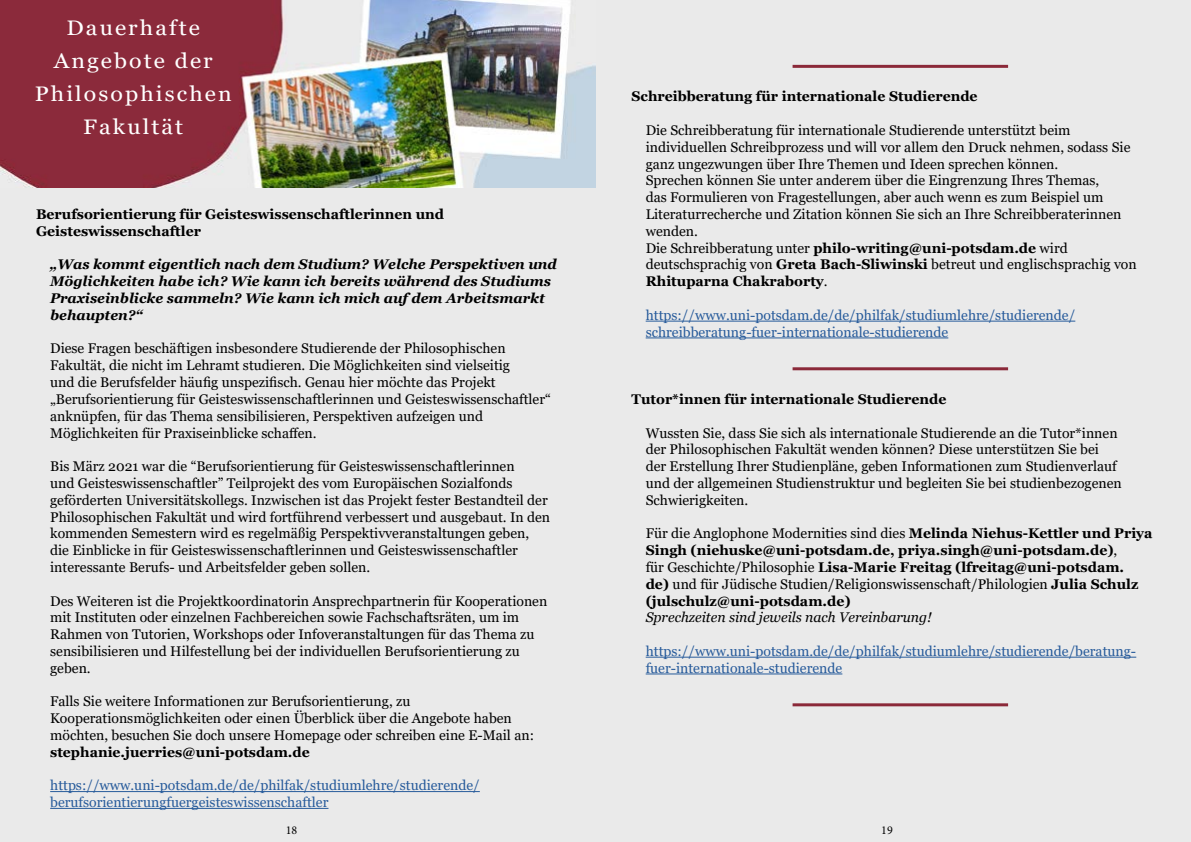
<style>
.page{position:relative;width:1191px;height:842px;background:#fff}
.page>*{position:absolute;margin:0;border:0;box-sizing:border-box;transform-origin:0 0}
.t1{font:21px/33px "Georgia";letter-spacing:.09em;color:#fff;text-align:center;scale:1.1 1}
.t2{font:14px/16.8px "Georgia";color:#000}
.t3{font:700 14px/16.8px "Georgia";color:#000}
.t4{font:14px/16.8px "Georgia";color:#275b9b}
.t5{font:italic 700 14px/16.8px "Georgia";color:#000}
.t6{font:italic 14px "Georgia";color:#000}
.t7{font:12px "Minion Pro";color:#000}
.s1{font-weight:700}
.s2{font-weight:400}
</style>
<div class="page">
<div style="left:0;top:0;width:645px;height:842px;background:#eaeaea"></div>
<div style="left:573px;top:0;width:618px;height:842px;background:#eaeaea"></div>
<hr style="left:50px;top:791px;width:430px;height:1px;background:#275b9b">
<hr style="left:50px;top:808px;width:278px;height:1px;background:#275b9b">
<img style="left:0;top:0;width:595px;height:187px">
<hr style="left:645px;top:321px;width:430px;height:1px;background:#275b9b">
<hr style="left:645px;top:338px;width:303px;height:1px;background:#275b9b">
<hr style="left:645px;top:657px;width:491px;height:1px;background:#275b9b">
<hr style="left:645px;top:674px;width:197px;height:1px;background:#275b9b">
<hr style="left:792px;top:65px;width:216px;height:3px;background:#8b2939">
<hr style="left:792px;top:367px;width:216px;height:3px;background:#8b2939">
<hr style="left:792px;top:703px;width:216px;height:3px;background:#8b2939">
<h1 class="t1" style="left:35px;top:12px;width:181px">Dauerhafte<br>Angebote der<br>Philosophischen<br>Fakultät</h1>
<p class="t3" style="left:36px;top:206px;width:410px">Berufsorientierung für Geisteswissenschaftlerinnen und<br>Geisteswissenschaftler</p>
<p class="t5" style="left:50px;top:256px;width:508px">„Was kommt eigentlich nach dem Studium? Welche Perspektiven und Möglichkeiten habe ich? Wie kann ich bereits während des Studiums Praxiseinblicke sammeln? Wie kann ich mich auf dem Arbeitsmarkt behaupten?“</p>
<p class="t2" style="left:50px;top:341px;width:502px">Diese Fragen beschäftigen insbesondere Studierende der Philosophischen Fakultät, die nicht im Lehramt studieren. Die Möglichkeiten sind vielseitig<br>und die Berufsfelder häufig unspezifisch. Genau hier möchte das Projekt „Berufsorientierung für Geisteswissenschaftlerinnen und Geisteswissenschaftler“ anknüpfen, für das Thema sensibilisieren, Perspektiven aufzeigen und Möglichkeiten für Praxiseinblicke schaffen.</p>
<p class="t2" style="left:50px;top:458px;width:501px">Bis März 2021 war die “Berufsorientierung für Geisteswissenschaftlerinnen<br>und Geisteswissenschaftler” Teilprojekt des vom Europäischen Sozialfonds geförderten Universitätskollegs. Inzwischen ist das Projekt fester Bestandteil der Philosophischen Fakultät und wird fortführend verbessert und ausgebaut. In den kommenden Semestern wird es regelmäßig Perspektivveranstaltungen geben, die Einblicke in für Geisteswissenschaftlerinnen und Geisteswissenschaftler interessante Berufs- und Arbeitsfelder geben sollen.</p>
<p class="t2" style="left:50px;top:593px;width:498px">Des Weiteren ist die Projektkoordinatorin Ansprechpartnerin für Kooperationen mit Instituten oder einzelnen Fachbereichen sowie Fachschaftsräten, um im Rahmen von Tutorien, Workshops oder Infoveranstaltungen für das Thema zu sensibilisieren und Hilfestellung bei der individuellen Berufsorientierung zu geben.</p>
<p class="t2" style="left:50px;top:693px;width:485px">Falls Sie weitere Informationen zur Berufsorientierung, zu<br>Kooperationsmöglichkeiten oder einen Überblick über die Angebote haben möchten, besuchen Sie doch unsere Homepage oder schreiben eine E-Mail an:</p>
<p class="t3" style="left:50px;top:743px;width:261px">stephanie.juerries@uni-potsdam.de</p>
<p class="t4" style="left:50px;top:777px;width:431px">https://www.uni-potsdam.de/de/philfak/studiumlehre/studierende/ berufsorientierungfuergeisteswissenschaftler</p>
<p class="t3" style="left:631px;top:88px;width:348px">Schreibberatung für internationale Studierende</p>
<p class="t2" style="left:645px;top:122px;width:492px">Die Schreibberatung für internationale Studierende unterstützt beim individuellen Schreibprozess und will vor allem den Druck nehmen, sodass Sie ganz ungezwungen über Ihre Themen und Ideen sprechen können.<br>Sprechen können Sie unter anderem über die Eingrenzung Ihres Themas,<br>das Formulieren von Fragestellungen, aber auch wenn es zum Beispiel um Literaturrecherche und Zitation können Sie sich an Ihre Schreibberaterinnen wenden.<br>Die Schreibberatung unter <span class="s1">philo-writing@uni-potsdam.de</span> wird deutschsprachig von <span class="s1">Greta Bach-Sliwinski</span> betreut und englischsprachig von <span class="s1">Rhituparna Chakraborty</span>.</p>
<p class="t4" style="left:645px;top:307px;width:431px">https://www.uni-potsdam.de/de/philfak/studiumlehre/studierende/ schreibberatung-fuer-internationale-studierende</p>
<p class="t3" style="left:631px;top:391px;width:316px">Tutor*innen für internationale Studierende</p>
<p class="t2" style="left:645px;top:425px;width:477px">Wussten Sie, dass Sie sich als internationale Studierende an die Tutor*innen der Philosophischen Fakultät wenden können? Diese unterstützen Sie bei der Erstellung Ihrer Studienpläne, geben Informationen zum Studienverlauf und der allgemeinen Studienstruktur und begleiten Sie bei studienbezogenen Schwierigkeiten.</p>
<p class="t3" style="left:645px;top:525px;width:508px"><span class="s2">Für die Anglophone Modernities sind dies</span> Melinda Niehus-Kettler und Priya Singh (niehuske@uni-potsdam.de, priya.singh@uni-potsdam.de)<span class="s2">,<br>für Geschichte/Philosophie</span> Lisa-Marie Freitag (lfreitag@uni-potsdam.<br>de) <span class="s2">und für Jüdische Studien/Religionswissenschaft/Philologien</span> Julia Schulz (julschulz@uni-potsdam.de)</p>
<p class="t6" style="left:645px;top:609px;width:288px">Sprechzeiten sind jeweils nach Vereinbarung!</p>
<p class="t4" style="left:645px;top:643px;width:492px">https://www.uni-potsdam.de/de/philfak/studiumlehre/studierende/beratung&shy;fuer-internationale-studierende</p>
<p class="t7" style="left:286px;top:822px;width:13px">18</p>
<p class="t7" style="left:881px;top:822px;width:13px">19</p>
</div>
